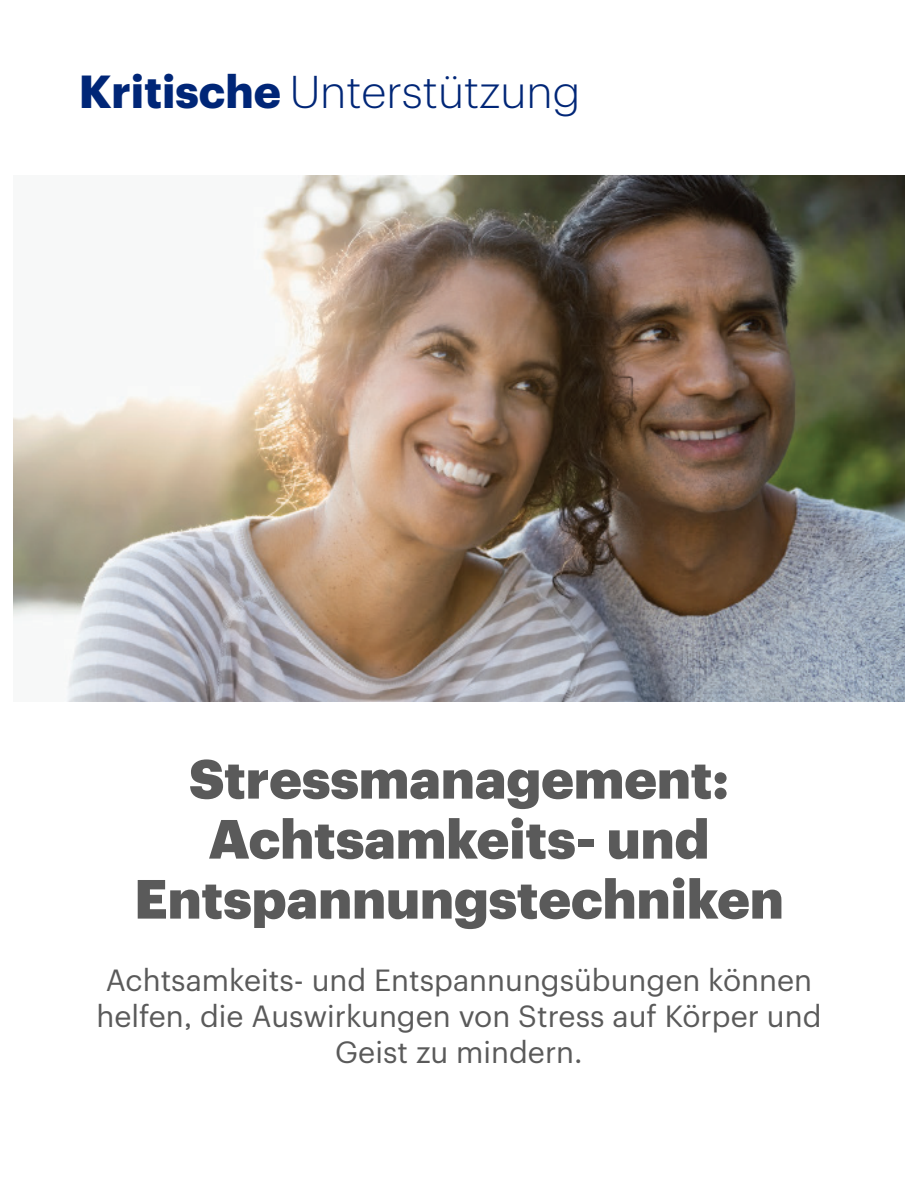
<style>
.page{position:relative;width:918px;height:1188px;background:#fff}
.page>*{position:absolute;margin:0;border:0;box-sizing:border-box;transform-origin:0 0}
.Headline{font:900 54px/60px "Graphik UHG";color:#5a5a5a;text-align:center}
.t1{font:300 45px "Graphik";color:#002677}
.Headline-subhead{font:30px/36px "Graphik UHG";color:#5a5a5a;text-align:center}
.s1{font-weight:700;font-size:45.3px}
</style>
<div class="page">
<img style="left:14px;top:176px;width:890px;height:526px">
<h2 class="t1" style="left:79px;top:59px;width:503px"><span class="s1">Kritische</span> Unterstützung</h2>
<p class="Headline" style="left:134px;top:744px;width:651px">Stressmanagement:<br>Achtsamkeits- und<br>Entspannungstechniken</p>
<p class="Headline-subhead" style="left:96px;top:959px;width:727px">Achtsamkeits- und Entspannungsübungen können helfen, die Auswirkungen von Stress auf Körper und<br>Geist zu mindern.</p>
</div>
